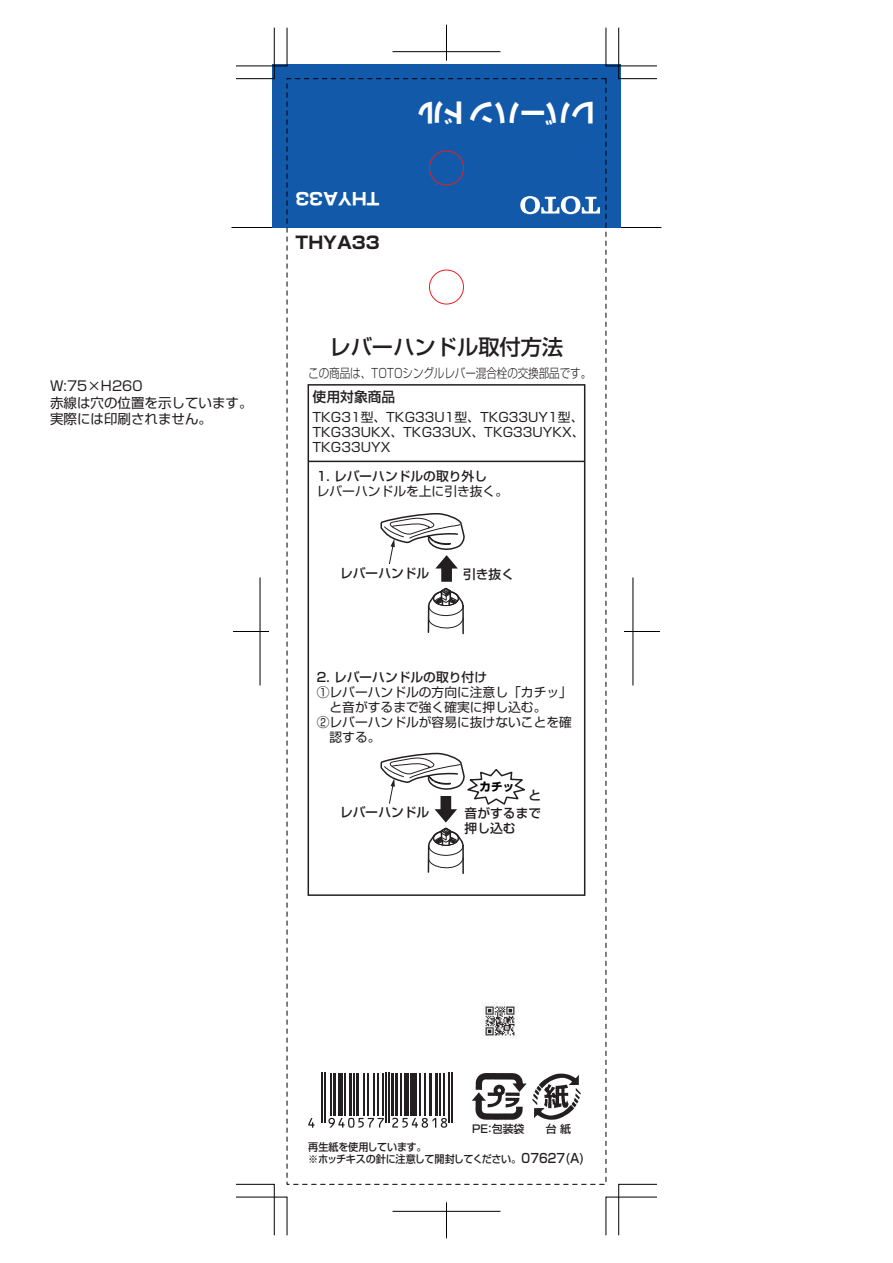
<style>
.page{position:relative;width:893px;height:1263px;background:#fff}
.page>*{position:absolute;margin:0;border:0;box-sizing:border-box;transform-origin:0 0}
.t1{font:700 25.5px "Shin Go";color:#fff}
.t2{font:500 21.3px "Shin Go";color:#231f20}
.t3{font:700 16.95px "Shin Go";color:#fff}
.t4{font:700 16.95px "Shin Go";color:#231f20}
.t5{font:500 13.8px "Shin Go";color:#231f20}
.t6{font:13.5px/16.5px "Shin Go";color:#231f20}
.t7{font:12.75px/15px "Shin Go";color:#231f20;text-align:justify}
.t8{font:500 12.75px/15px "Shin Go";color:#231f20}
.t9{font:300 12.75px "Shin Go";letter-spacing:-.01em;color:#231f20;scale:.83 1}
.t10{font:500 12.75px "Shin Go";color:#231f20;scale:.9 1}
.t11{font:700 11.55px "Shin Go";color:#000}
.t12{font:500 10.95px "Shin Go";color:#231f20}
.t13{font:500 10.65px/12px "Shin Go";letter-spacing:-.03em;color:#231f20;scale:.95 1}
</style>
<div class="page">
<div style="left:272px;top:64px;width:349px;height:163px;background:#1359a9"></div>
<div style="left:308px;top:384px;width:277px;height:512px;border:2px solid #231f20"></div>
<hr style="left:308px;top:461px;width:277px;height:1px;background:#231f20">
<svg style="left:520px;top:196px;width:80px;height:18px"></svg>
<svg style="left:380px;top:513px;width:85px;height:120px"></svg>
<svg style="left:380px;top:752px;width:146px;height:121px"></svg>
<svg style="left:472px;top:1073px;width:54px;height:47px"></svg>
<svg style="left:532px;top:1073px;width:49px;height:47px"></svg>
<hr style="left:330px;top:1073px;width:1px;height:42px;background:#231f20">
<hr style="left:333px;top:1073px;width:3px;height:42px;background:#231f20">
<hr style="left:338px;top:1073px;width:4px;height:42px;background:#231f20">
<hr style="left:344px;top:1073px;width:1px;height:42px;background:#231f20">
<hr style="left:349px;top:1073px;width:3px;height:42px;background:#231f20">
<hr style="left:353px;top:1073px;width:2px;height:42px;background:#231f20">
<hr style="left:356px;top:1073px;width:3px;height:42px;background:#231f20">
<hr style="left:363px;top:1073px;width:2px;height:42px;background:#231f20">
<hr style="left:367px;top:1073px;width:2px;height:42px;background:#231f20">
<hr style="left:373px;top:1073px;width:1px;height:42px;background:#231f20">
<hr style="left:377px;top:1073px;width:1px;height:42px;background:#231f20">
<hr style="left:382px;top:1073px;width:2px;height:42px;background:#231f20">
<hr style="left:391px;top:1073px;width:3px;height:42px;background:#231f20">
<hr style="left:395px;top:1073px;width:3px;height:42px;background:#231f20">
<hr style="left:400px;top:1073px;width:2px;height:42px;background:#231f20">
<hr style="left:405px;top:1073px;width:4px;height:42px;background:#231f20">
<hr style="left:410px;top:1073px;width:1px;height:42px;background:#231f20">
<hr style="left:413px;top:1073px;width:4px;height:42px;background:#231f20">
<hr style="left:420px;top:1073px;width:1px;height:42px;background:#231f20">
<hr style="left:424px;top:1073px;width:1px;height:42px;background:#231f20">
<hr style="left:429px;top:1073px;width:3px;height:42px;background:#231f20">
<hr style="left:435px;top:1073px;width:3px;height:42px;background:#231f20">
<hr style="left:439px;top:1073px;width:1px;height:42px;background:#231f20">
<hr style="left:443px;top:1073px;width:2px;height:42px;background:#231f20">
<hr style="left:322px;top:1073px;width:1px;height:50px;background:#231f20">
<hr style="left:324px;top:1073px;width:2px;height:50px;background:#231f20">
<hr style="left:385px;top:1073px;width:2px;height:50px;background:#231f20">
<hr style="left:388px;top:1073px;width:1px;height:50px;background:#231f20">
<hr style="left:449px;top:1073px;width:1px;height:50px;background:#231f20">
<hr style="left:452px;top:1073px;width:1px;height:50px;background:#231f20">
<svg style="left:308px;top:1118px;width:6px;height:10px"></svg>
<svg style="left:328px;top:1118px;width:56px;height:10px"></svg>
<svg style="left:392px;top:1118px;width:55px;height:10px"></svg>
<img style="left:481px;top:1002px;width:36px;height:37px">
<hr style="left:232px;top:227px;width:40px;height:1px;background:#000">
<hr style="left:621px;top:227px;width:40px;height:1px;background:#000">
<svg style="left:236px;top:1184px;width:51px;height:52px"></svg>
<svg style="left:236px;top:27px;width:51px;height:52px"></svg>
<svg style="left:605px;top:27px;width:52px;height:52px"></svg>
<svg style="left:605px;top:1184px;width:52px;height:52px"></svg>
<hr style="left:233px;top:631px;width:36px;height:1px;background:#000">
<hr style="left:260px;top:577px;width:1px;height:108px;background:#000">
<hr style="left:624px;top:631px;width:36px;height:1px;background:#000">
<hr style="left:633px;top:577px;width:1px;height:108px;background:#000">
<hr style="left:392px;top:51px;width:108px;height:1px;background:#000">
<hr style="left:446px;top:25px;width:1px;height:36px;background:#000">
<hr style="left:392px;top:1211px;width:108px;height:1px;background:#000">
<hr style="left:446px;top:1202px;width:1px;height:36px;background:#000">
<div style="left:429px;top:270px;width:35px;height:34px;border:1px solid #ee1d23;border-radius:50%"></div>
<div style="left:429px;top:151px;width:35px;height:34px;border:1px solid #ee1d23;border-radius:50%"></div>
<p class="t6" style="left:50px;top:377px;width:204px">W:75×H260<br>赤線は穴の位置を示しています。実際には印刷されません。</p>
<h3 class="t3" style="left:380px;top:209px;width:86px;rotate:-180deg">THYA33</h3>
<h3 class="t4" style="left:296px;top:231px;width:86px">THYA33</h3>
<h1 class="t1" style="left:596px;top:130px;width:180px;rotate:-180deg">レバーハンドル</h1>
<h2 class="t2" style="left:330px;top:333px;width:235px">レバーハンドル取付方法</h2>
<p class="t9" style="left:308px;top:365px;width:342px">この商品は、TOTOシングルレバー混合栓の交換部品です。</p>
<p class="t5" style="left:313px;top:387px;width:84px">使用対象商品</p>
<p class="t7" style="left:313px;top:409px;width:274px">TKG31型、TKG33U1型、TKG33UY1型、TKG33UKX、TKG33UX、TKG33UYKX、TKG33UYX</p>
<p class="t8" style="left:317px;top:468px;width:172px">1. レバーハンドルの取り外し</p>
<p class="t7" style="left:317px;top:483px;width:193px">レバーハンドルを上に引き抜く。</p>
<p class="t8" style="left:340px;top:565px;width:91px">レバーハンドル</p>
<p class="t8" style="left:463px;top:566px;width:53px">引き抜く</p>
<p class="t8" style="left:317px;top:669px;width:172px">2. レバーハンドルの取り付け</p>
<p class="t7" style="left:317px;top:684px;width:257px;text-align:left">①レバーハンドルの方向に注意し「カチッ」　と音がするまで強く確実に押し込む。<br>②レバーハンドルが容易に抜けないことを確　認する。</p>
<p class="t8" style="left:340px;top:804px;width:91px">レバーハンドル</p>
<p class="t11" style="left:480px;top:778px;width:36px">カチッ</p>
<p class="t8" style="left:465px;top:805px;width:78px">音がするまで押し込む</p>
<p class="t12" style="left:472px;top:1122px;width:54px">PE：包装袋</p>
<p class="t12" style="left:546px;top:1121px;width:27px">台 紙</p>
<p class="t13" style="left:308px;top:1141px;width:226px">再生紙を使用しています。<br>※ホッチキスの針に注意して開封してください。</p>
<p class="t10" style="left:522px;top:1150px;width:72px">07627(A)</p>
</div>
